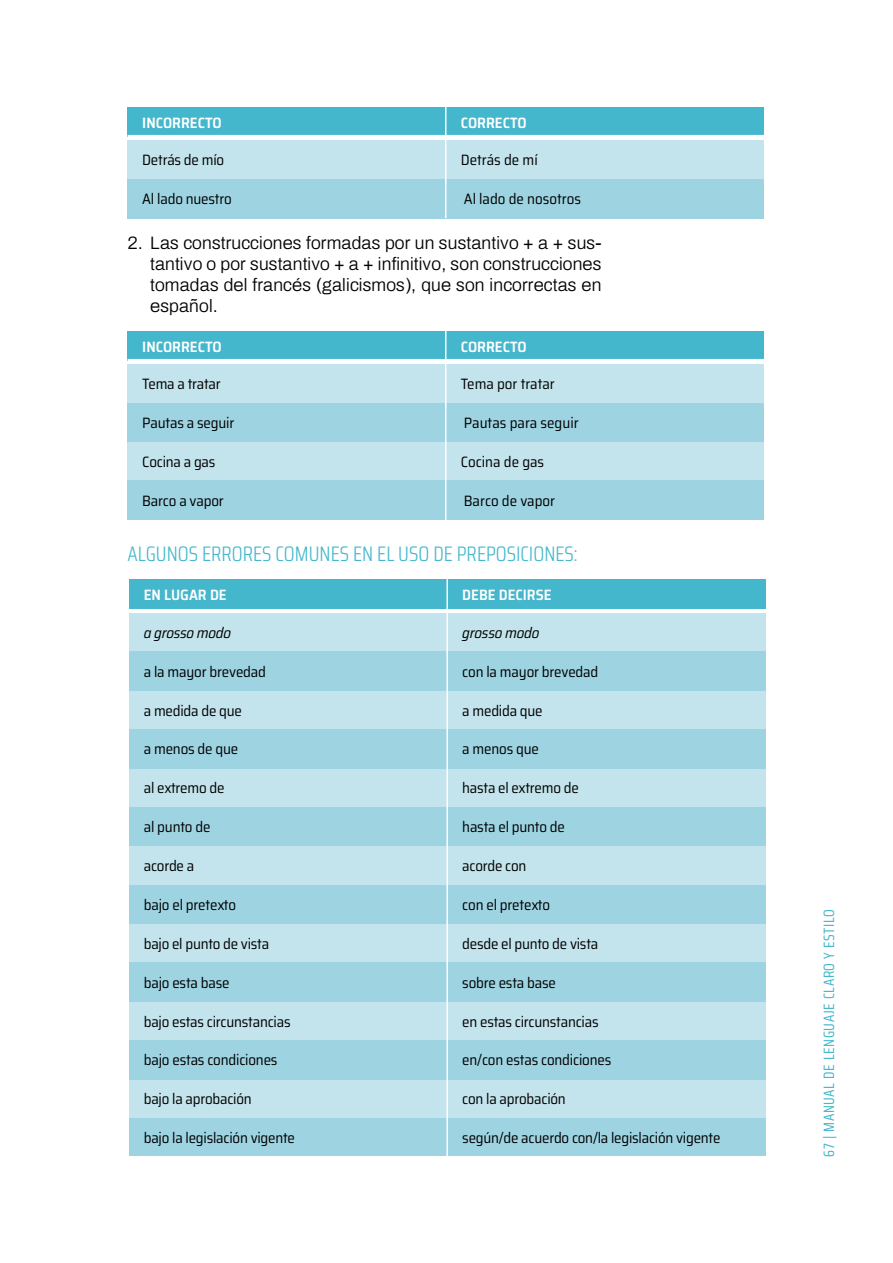
<style>
.page{position:relative;width:893px;height:1263px;background:#fff}
.page>*{position:absolute;margin:0;border:0;box-sizing:border-box;transform-origin:0 0}
.t1{font:300 21px "Saira Condensed";color:#44b7cc}
.t2{font:300 18px/21px "Archivo";letter-spacing:.01em;color:#000;text-align:justify}
.t3{font:semi-condensed 15px "Saira";letter-spacing:-.015em;color:#000}
.t4{font:600 semi-condensed 15px "Saira";color:#fff}
.t5{font:15px "Saira Condensed";letter-spacing:.04em;color:#44b7cc}
.t6{font:italic semi-condensed 15px "Saira";letter-spacing:-.015em;color:#000}
</style>
<div class="page">
<div style="left:128px;top:107px;width:636px;height:29px;background:#44b7cc"></div>
<div style="left:128px;top:140px;width:636px;height:39px;background:#c3e4ec"></div>
<div style="left:128px;top:179px;width:636px;height:39px;background:#9ed4e2"></div>
<hr style="left:445px;top:106px;width:1px;height:112px;background:#fff">
<hr style="left:128px;top:135px;width:636px;height:3px;background:#fff">
<div style="left:128px;top:331px;width:636px;height:29px;background:#44b7cc"></div>
<div style="left:128px;top:364px;width:636px;height:39px;background:#c3e4ec"></div>
<div style="left:128px;top:403px;width:636px;height:39px;background:#9ed4e2"></div>
<div style="left:128px;top:442px;width:636px;height:39px;background:#c3e4ec"></div>
<div style="left:128px;top:481px;width:636px;height:39px;background:#9ed4e2"></div>
<hr style="left:445px;top:330px;width:1px;height:190px;background:#fff">
<hr style="left:128px;top:359px;width:636px;height:3px;background:#fff">
<div style="left:129px;top:579px;width:636px;height:30px;background:#44b7cc"></div>
<div style="left:129px;top:613px;width:636px;height:39px;background:#c3e4ec"></div>
<div style="left:129px;top:652px;width:636px;height:39px;background:#9ed4e2"></div>
<div style="left:129px;top:691px;width:636px;height:39px;background:#c3e4ec"></div>
<div style="left:129px;top:730px;width:636px;height:39px;background:#9ed4e2"></div>
<div style="left:129px;top:769px;width:636px;height:38px;background:#c3e4ec"></div>
<div style="left:129px;top:807px;width:636px;height:39px;background:#9ed4e2"></div>
<div style="left:129px;top:846px;width:636px;height:39px;background:#c3e4ec"></div>
<div style="left:129px;top:885px;width:636px;height:39px;background:#9ed4e2"></div>
<div style="left:129px;top:924px;width:636px;height:39px;background:#c3e4ec"></div>
<div style="left:129px;top:963px;width:636px;height:39px;background:#9ed4e2"></div>
<div style="left:129px;top:1002px;width:636px;height:38px;background:#c3e4ec"></div>
<div style="left:129px;top:1079px;width:636px;height:39px;background:#c3e4ec"></div>
<div style="left:129px;top:1118px;width:636px;height:38px;background:#9ed4e2"></div>
<div style="left:129px;top:1040px;width:636px;height:39px;background:#9ed4e2"></div>
<hr style="left:446px;top:579px;width:2px;height:577px;background:#fff">
<p class="t4" style="left:142px;top:110px;width:81px">INCORRECTO</p>
<p class="t3" style="left:142px;top:148px;width:83px">Detrás de mío</p>
<p class="t3" style="left:461px;top:148px;width:78px">Detrás de mí</p>
<p class="t3" style="left:142px;top:187px;width:91px">Al lado nuestro</p>
<p class="t3" style="left:464px;top:187px;width:119px">Al lado de nosotros</p>
<p class="t4" style="left:461px;top:110px;width:67px">CORRECTO</p>
<p class="t2" style="left:150px;top:231px;width:453px;text-indent:-22px">2. Las construcciones formadas por un sustantivo + a + sus&shy;tantivo o por sustantivo + a + infinitivo, son construcciones tomadas del francés (galicismos), que son incorrectas en español.</p>
<p class="t4" style="left:142px;top:334px;width:81px">INCORRECTO</p>
<p class="t3" style="left:142px;top:372px;width:80px">Tema a tratar</p>
<p class="t3" style="left:461px;top:372px;width:96px">Tema por tratar</p>
<p class="t3" style="left:142px;top:411px;width:94px">Pautas a seguir</p>
<p class="t3" style="left:464px;top:411px;width:116px">Pautas para seguir</p>
<p class="t3" style="left:142px;top:450px;width:75px">Cocina a gas</p>
<p class="t3" style="left:461px;top:450px;width:85px">Cocina de gas</p>
<p class="t3" style="left:142px;top:488px;width:83px">Barco a vapor</p>
<p class="t3" style="left:464px;top:488px;width:93px">Barco de vapor</p>
<p class="t4" style="left:461px;top:334px;width:67px">CORRECTO</p>
<h1 class="t1" style="left:128px;top:537px;width:452px">ALGUNOS ERRORES COMUNES EN EL USO DE PREPOSICIONES:</h1>
<p class="t4" style="left:144px;top:583px;width:84px">EN LUGAR DE</p>
<p class="t6" style="left:144px;top:621px;width:89px">a grosso modo</p>
<p class="t3" style="left:144px;top:659px;width:124px">a la mayor brevedad</p>
<p class="t3" style="left:144px;top:698px;width:100px">a medida de que</p>
<p class="t3" style="left:144px;top:737px;width:96px">a menos de que</p>
<p class="t3" style="left:144px;top:776px;width:82px">al extremo de</p>
<p class="t3" style="left:144px;top:815px;width:68px">al punto de</p>
<p class="t3" style="left:144px;top:854px;width:52px">acorde a</p>
<p class="t3" style="left:144px;top:892px;width:94px">bajo el pretexto</p>
<p class="t3" style="left:144px;top:931px;width:127px">bajo el punto de vista</p>
<p class="t3" style="left:144px;top:970px;width:87px">bajo esta base</p>
<p class="t3" style="left:144px;top:1009px;width:148px">bajo estas circunstancias</p>
<p class="t4" style="left:462px;top:583px;width:91px">DEBE DECIRSE</p>
<p class="t6" style="left:462px;top:621px;width:79px">grosso modo</p>
<p class="t3" style="left:462px;top:659px;width:138px">con la mayor brevedad</p>
<p class="t3" style="left:462px;top:698px;width:82px">a medida que</p>
<p class="t3" style="left:462px;top:737px;width:78px">a menos que</p>
<p class="t3" style="left:462px;top:776px;width:118px">hasta el extremo de</p>
<p class="t3" style="left:462px;top:815px;width:104px">hasta el punto de</p>
<p class="t3" style="left:462px;top:854px;width:66px">acorde con</p>
<p class="t3" style="left:462px;top:892px;width:89px">con el pretexto</p>
<p class="t3" style="left:462px;top:931px;width:138px">desde el punto de vista</p>
<p class="t3" style="left:462px;top:970px;width:95px">sobre esta base</p>
<p class="t3" style="left:462px;top:1009px;width:138px">en estas circunstancias</p>
<p class="t3" style="left:144px;top:1048px;width:135px">bajo estas condiciones</p>
<p class="t3" style="left:144px;top:1087px;width:110px">bajo la aprobación</p>
<p class="t3" style="left:144px;top:1126px;width:153px">bajo la legislación vigente</p>
<p class="t3" style="left:462px;top:1048px;width:150px">en/con estas condiciones</p>
<p class="t3" style="left:462px;top:1087px;width:105px">con la aprobación</p>
<p class="t3" style="left:462px;top:1126px;width:260px">según/de acuerdo con/la legislación vigente</p>
<p class="t5" style="left:817px;top:1157px;width:249px;rotate:-90deg">67 | MANUAL DE LENGUAJE CLARO Y ESTILO</p>
</div>
